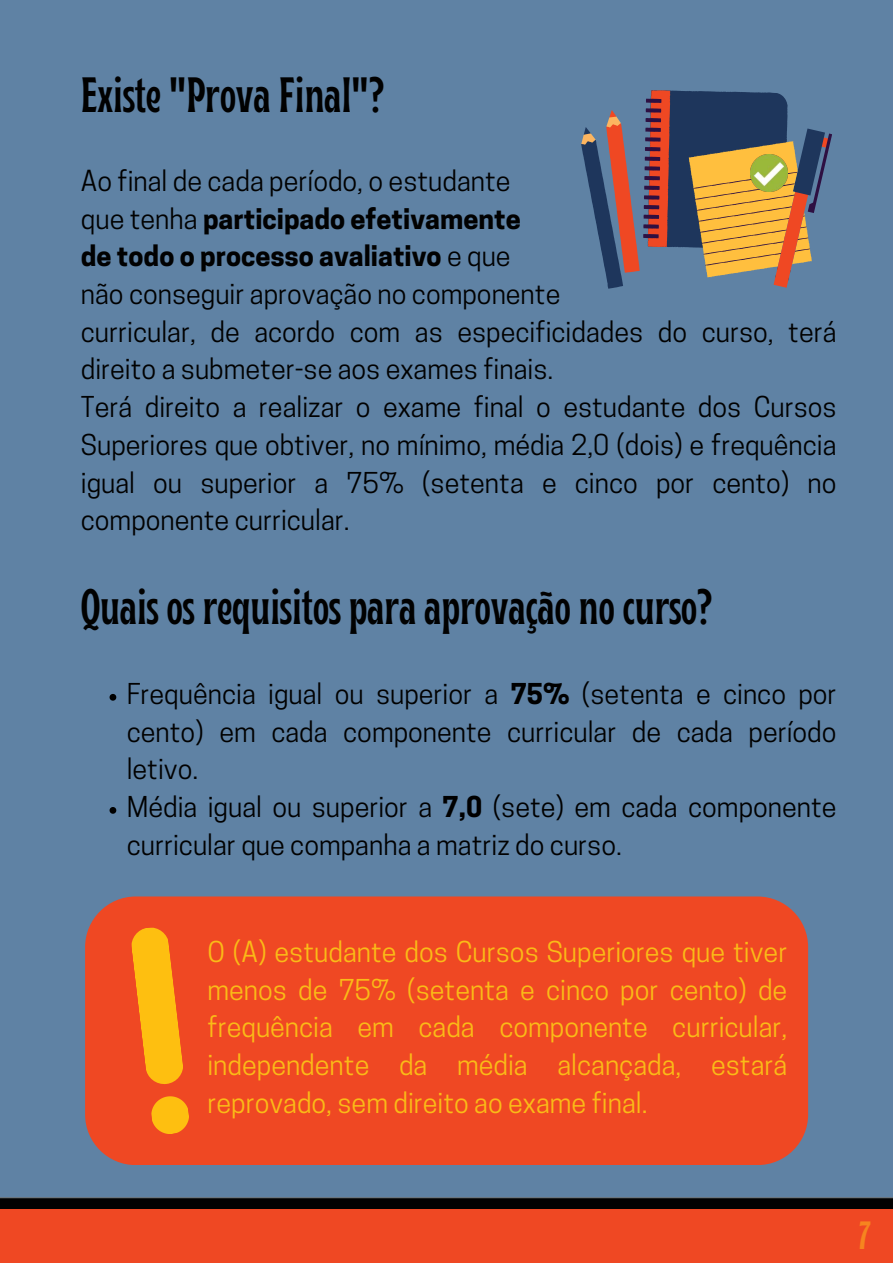
<style>
.page{position:relative;width:893px;height:1263px;background:#5f82a4}
.page>*{position:absolute;margin:0;border:0;box-sizing:border-box;transform-origin:0 0}
.t1{font:700 condensed 49.5px "Brice";color:#010101}
.t2{font:700 condensed 39.38px "Brice";color:#f6851f}
.t3{font:27px/37.7px "Cooper Hewitt";color:#010101}
.t4{font:27px/37.7px "Cooper Hewitt";color:#fabb17;text-align:justify}
.s1{font-weight:700}
.s2{font-weight:700;color:#000}
.s3{color:#000}
</style>
<div class="page">
<svg style="left:0;top:1197px;width:893px;height:12px;background:#0c0d0e"></svg>
<div style="left:0;top:1209px;width:893px;height:54px;background:#ef4823"></div>
<svg style="left:110px;top:694px;width:6px;height:7px"></svg>
<svg style="left:110px;top:807px;width:6px;height:7px"></svg>
<div style="left:85px;top:896px;width:723px;height:269px;background:#ef4823;border-radius:51px"></div>
<svg style="left:151px;top:1096px;width:38px;height:38px"></svg>
<svg style="left:131px;top:927px;width:52px;height:157px"></svg>
<svg style="left:650px;top:90px;width:134px;height:7px"></svg>
<svg style="left:581px;top:97px;width:251px;height:192px"></svg>
<img style="left:750px;top:154px;width:37px;height:38px">
<h1 class="t1" style="left:81px;top:75px;width:304px">Existe "Prova Final"?</h1>
<p class="t3" style="left:81px;top:165px;width:757px">Ao final de cada período, o estudante<br>que tenha <span class="s1">participado efetivamente<br>de todo o processo avaliativo</span> e que<br>não conseguir aprovação no componente<br>curricular, de acordo com as especificidades do curso, terá direito a submeter-se aos exames finais.<br>Terá direito a realizar o exame final o estudante dos Cursos Superiores que obtiver, no mínimo, média 2,0 (dois) e frequência igual ou superior a 75% (setenta e cinco por cento) no componente curricular.</p>
<h1 class="t1" style="left:81px;top:587px;width:632px">Quais os requisitos para aprovação no curso?</h1>
<p class="t3" style="left:127px;top:678px;width:711px">Frequência igual ou superior a <span class="s2">75%</span> (setenta e cinco por cento) em cada componente curricular de cada período letivo.<br>Média igual ou superior a <span class="s2">7,0</span> <span class="s3">(sete)</span> em cada componente curricular que companha a matriz do curso.</p>
<p class="t4" style="left:207px;top:936px;width:581px">O (A) estudante dos Cursos Superiores que tiver menos de 75% (setenta e cinco por cento) de frequência em cada componente curricular, independente da média alcançada, estará reprovado, sem direito ao exame final.</p>
<h2 class="t2" style="left:858px;top:1219px;width:14px">7</h2>
</div>
